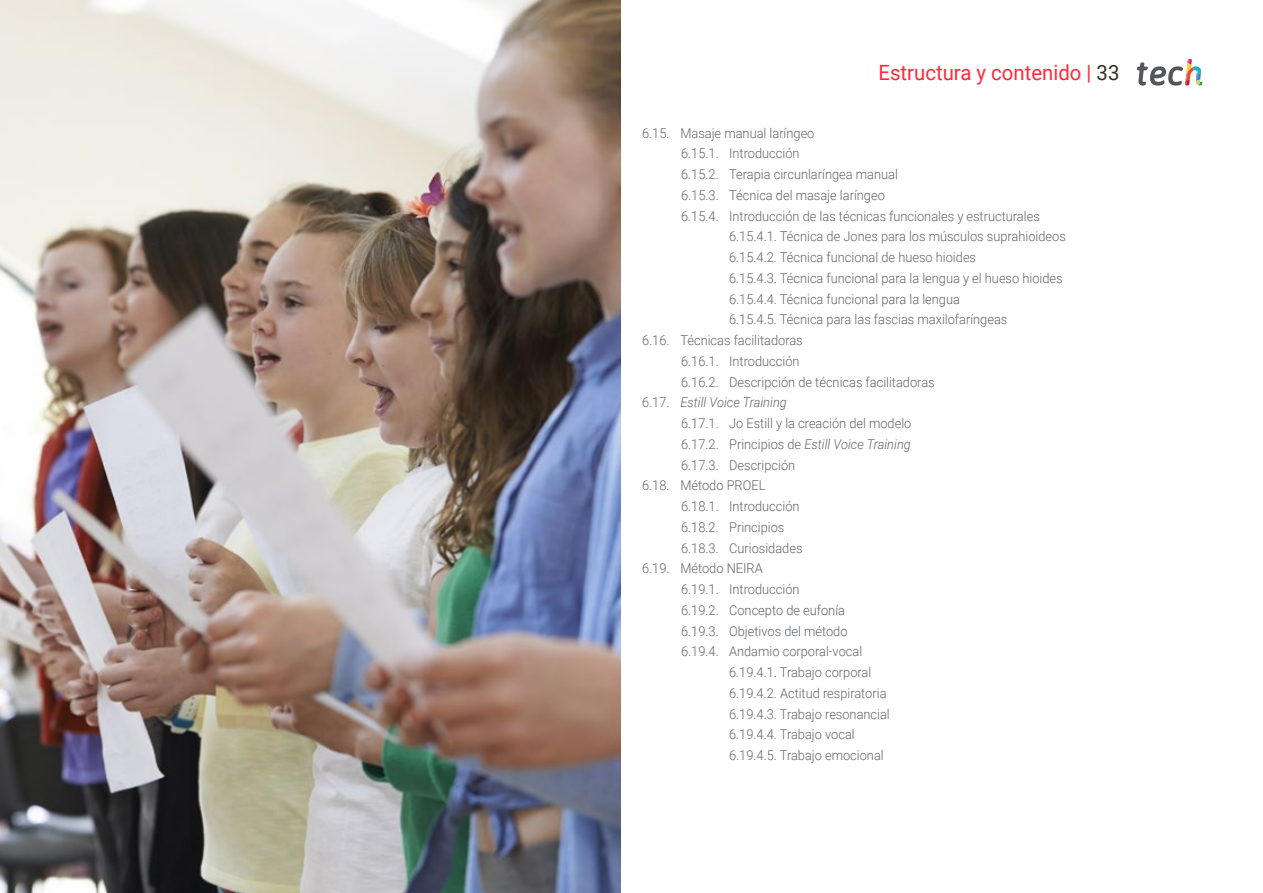
<style>
.page{position:relative;width:1263px;height:893px;background:#fff}
.page>*{position:absolute;margin:0;border:0;box-sizing:border-box;transform-origin:0 0}
.t1{font:21px "Roboto";color:#ff293a}
.t2{font:300 13.5px "Roboto";color:#61646a;scale:.95 1}
.t3{font:italic 300 13.5px "Roboto";color:#61646a;scale:.95 1}
.s1{color:#312e20}
.s2{font-style:normal}
.s3{font-style:italic}
</style>
<div class="page">
<img style="left:0;top:0;width:621px;height:893px">
<svg style="left:1137px;top:59px;width:65px;height:27px"></svg>
<h1 class="t1" style="left:878px;top:57px;width:242px">Estructura y contenido | <span class="s1">33</span></h1>
<p class="t2" style="left:642px;top:123px;width:183px">6.15. Masaje manual laríngeo</p>
<p class="t2" style="left:681px;top:144px;width:126px">6.15.1. Introducción</p>
<p class="t2" style="left:681px;top:165px;width:230px">6.15.2. Terapia circunlaríngea manual</p>
<p class="t2" style="left:681px;top:186px;width:216px">6.15.3. Técnica del masaje laríngeo</p>
<p class="t2" style="left:681px;top:206px;width:379px">6.15.4. Introducción de las técnicas funcionales y estructurales</p>
<p class="t2" style="left:729px;top:227px;width:356px">6.15.4.1. Técnica de Jones para los músculos suprahioideos</p>
<p class="t2" style="left:729px;top:248px;width:261px">6.15.4.2. Técnica funcional de hueso hioides</p>
<p class="t2" style="left:729px;top:269px;width:353px">6.15.4.3. Técnica funcional para la lengua y el hueso hioides</p>
<p class="t2" style="left:729px;top:289px;width:244px">6.15.4.4. Técnica funcional para la lengua</p>
<p class="t2" style="left:729px;top:310px;width:294px">6.15.4.5. Técnica para las fascias maxilofaríngeas</p>
<p class="t2" style="left:642px;top:331px;width:171px">6.16. Técnicas facilitadoras</p>
<p class="t2" style="left:681px;top:352px;width:126px">6.16.1. Introducción</p>
<p class="t2" style="left:681px;top:372px;width:268px">6.16.2. Descripción de técnicas facilitadoras</p>
<p class="t3" style="left:642px;top:393px;width:154px"><span class="s2">6.17.</span> Estill Voice Training</p>
<p class="t2" style="left:681px;top:414px;width:244px">6.17.1. Jo Estill y la creación del modelo</p>
<p class="t2" style="left:681px;top:435px;width:243px">6.17.2. Principios de <span class="s3">Estill Voice Training</span></p>
<p class="t2" style="left:681px;top:455px;width:122px">6.17.3. Descripción</p>
<p class="t2" style="left:642px;top:476px;width:131px">6.18. Método PROEL</p>
<p class="t2" style="left:681px;top:497px;width:126px">6.18.1. Introducción</p>
<p class="t2" style="left:681px;top:518px;width:110px">6.18.2. Principios</p>
<p class="t2" style="left:681px;top:538px;width:129px">6.18.3. Curiosidades</p>
<p class="t2" style="left:642px;top:559px;width:128px">6.19. Método NEIRA</p>
<p class="t2" style="left:681px;top:580px;width:126px">6.19.1. Introducción</p>
<p class="t2" style="left:681px;top:601px;width:174px">6.19.2. Concepto de eufonía</p>
<p class="t2" style="left:681px;top:621px;width:177px">6.19.3. Objetivos del método</p>
<p class="t2" style="left:681px;top:642px;width:192px">6.19.4. Andamio corporal-vocal</p>
<p class="t2" style="left:729px;top:663px;width:151px">6.19.4.1. Trabajo corporal</p>
<p class="t2" style="left:729px;top:684px;width:167px">6.19.4.2. Actitud respiratoria</p>
<p class="t2" style="left:729px;top:704px;width:171px">6.19.4.3. Trabajo resonancial</p>
<p class="t2" style="left:729px;top:725px;width:134px">6.19.4.4. Trabajo vocal</p>
<p class="t2" style="left:729px;top:746px;width:164px">6.19.4.5. Trabajo emocional</p>
</div>
